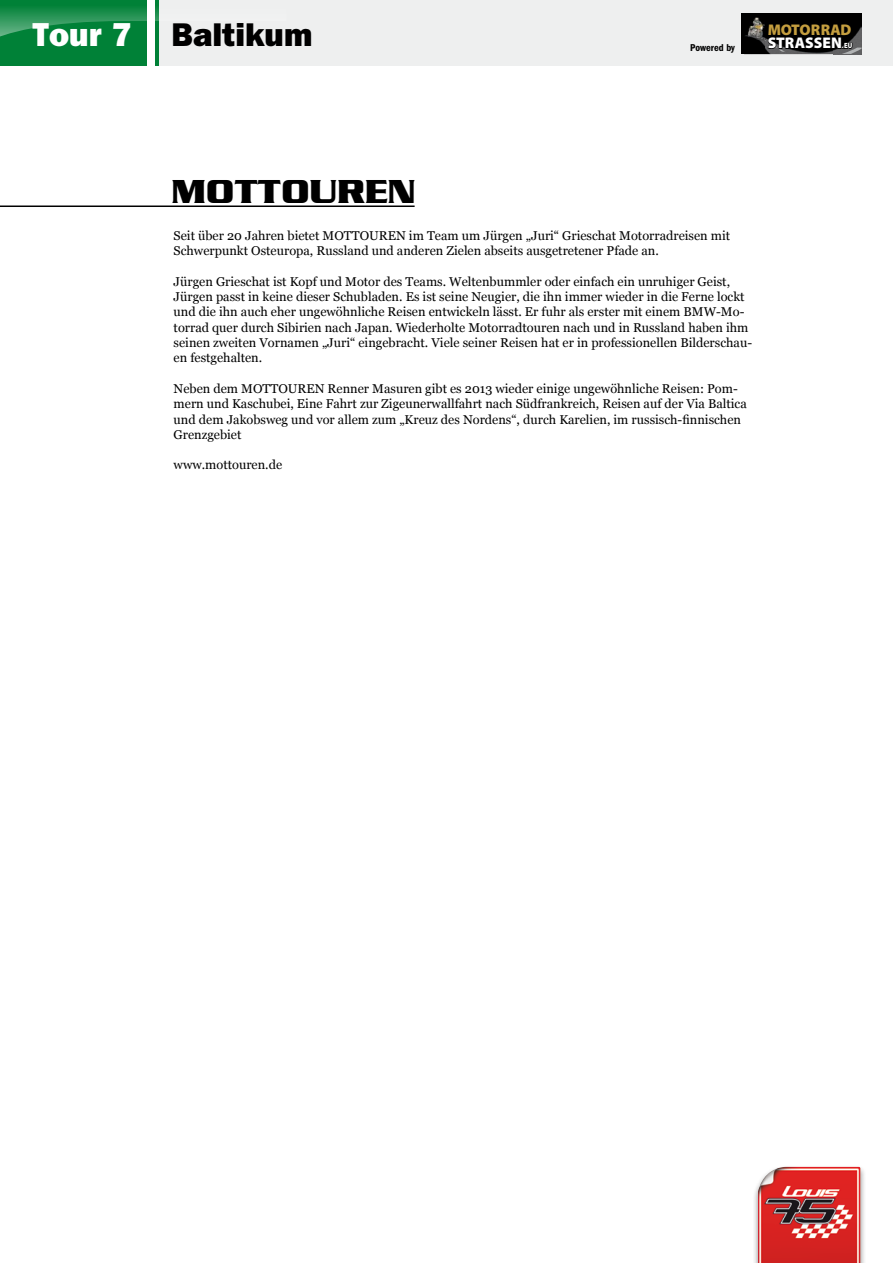
<style>
.page{position:relative;width:893px;height:1263px;background:#fff}
.page>*{position:absolute;margin:0;border:0;box-sizing:border-box;transform-origin:0 0}
.t1{font:700 34.5px "Serpentine D";color:#000}
.t2{font:800 33px "Franklin Gothic";color:#000}
.t3{font:900 15.45px "Myriad Pro";letter-spacing:-.015em;color:#c49e3f}
.t4{font:900 15.45px "Myriad Pro";letter-spacing:.005em;color:#fff}
.t5{font:12.75px/15.3px "Georgia";color:#000}
.t6{font:600 condensed 10.35px "Franklin Gothic";color:#000}
.t7{font:900 7.5px "Myriad Pro";color:#fff;scale:.86 1}
.s1{font-size:33.3px;color:#fff}
.s2{font-size:6.6px}
</style>
<div class="page">
<div style="left:0;top:0;width:893px;height:66px;background:#eeefef"></div>
<hr style="left:0;top:205px;width:415px;height:2px;background:#000">
<svg style="left:0;top:0;width:159px;height:66px;background:#0a863f"></svg>
<div style="left:147px;top:0;width:7px;height:65px;background:#fff"></div>
<div style="left:741px;top:13px;width:121px;height:41px;background:#000"></div>
<svg style="left:747px;top:17px;width:115px;height:37px"></svg>
<div style="left:752px;top:1164px;width:114px;height:99px;background:#000;opacity:.4"></div>
<img style="left:758px;top:1167px;width:102px;height:96px">
<h2 class="t2" style="left:32px;top:15px;width:282px"><span class="s1">Tour 7</span> Baltikum</h2>
<p class="t3" style="left:768px;top:21px;width:85px">MOTORRAD</p>
<p class="t4" style="left:768px;top:34px;width:76px">STRASSEN</p>
<p class="t7" style="left:842px;top:42px;width:14px"><span class="s2">.</span>EU</p>
<p class="t6" style="left:690px;top:42px;width:46px">Powered by</p>
<h1 class="t1" style="left:171px;top:173px;width:245px">MOTTOUREN</h1>
<p class="t5" style="left:174px;top:228px;width:558px">Seit über 20 Jahren bietet MOTTOUREN im Team um Jürgen „Juri“ Grieschat Motorradreisen mit<br>Schwerpunkt Osteuropa, Russland und anderen Zielen abseits ausgetretener Pfade an.</p>
<p class="t5" style="left:174px;top:274px;width:580px">Jürgen Grieschat ist Kopf und Motor des Teams. Weltenbummler oder einfach ein unruhiger Geist, Jürgen passt in keine dieser Schubladen. Es ist seine Neugier, die ihn immer wieder in die Ferne lockt und die ihn auch eher ungewöhnliche Reisen entwickeln lässt. Er fuhr als erster mit einem BMW-Mo&shy;torrad quer durch Sibirien nach Japan. Wiederholte Motorradtouren nach und in Russland haben ihm seinen zweiten Vornamen „Juri“ eingebracht. Viele seiner Reisen hat er in professionellen Bilderschau&shy;en festgehalten.</p>
<p class="t5" style="left:174px;top:381px;width:575px">Neben dem MOTTOUREN Renner Masuren gibt es 2013 wieder einige ungewöhnliche Reisen: Pom&shy;mern und Kaschubei, Eine Fahrt zur Zigeunerwallfahrt nach Südfrankreich, Reisen auf der Via Baltica und dem Jakobsweg und vor allem zum „Kreuz des Nordens“, durch Karelien, im russisch-finnischen Grenzgebiet</p>
<p class="t5" style="left:174px;top:458px;width:110px">www.mottouren.de</p>
</div>
